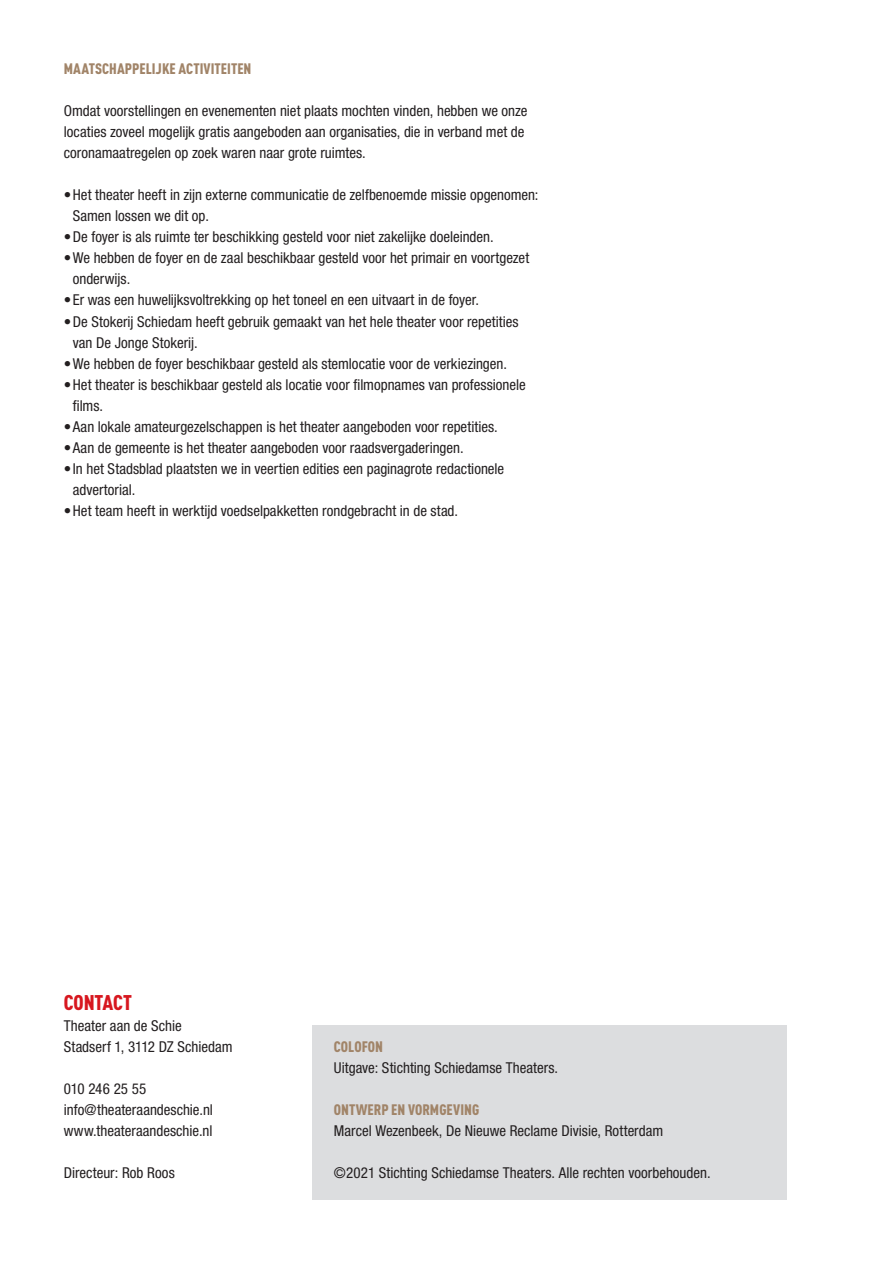
<style>
.page{position:relative;width:893px;height:1263px;background:#fff}
.page>*{position:absolute;margin:0;border:0;box-sizing:border-box;transform-origin:0 0}
.kop{font:900 21px "DIN Cond";letter-spacing:-.005em;color:#d7171f}
.body{font:condensed 15px/21px "Helvetica Neue LT Std";color:#231f20}
.body-2{font:900 15px "DIN Cond";letter-spacing:.005em;color:#a18468}
.kop-2{font:900 15px "DIN Cond";letter-spacing:.005em;color:#a18468}
</style>
<div class="page">
<div style="left:312px;top:1025px;width:475px;height:174px;background:#dcdddf"></div>
<p class="body-2" style="left:64px;top:60px;width:189px">MAATSCHAPPELIJKE ACTIVITEITEN</p>
<p class="body" style="left:64px;top:101px;width:465px">Omdat voorstellingen en evenementen niet plaats mochten vinden, hebben we onze locaties zoveel mogelijk gratis aangeboden aan organisaties, die in verband met de coronamaatregelen op zoek waren naar grote ruimtes.</p>
<p class="body" style="left:73px;top:185px;width:467px;text-indent:-9px">•Het theater heeft in zijn externe communicatie de zelfbenoemde missie opgenomen:<br>Samen lossen we dit op.</p>
<p class="body" style="left:64px;top:227px;width:431px">•De foyer is als ruimte ter beschikking gesteld voor niet zakelijke doeleinden.</p>
<p class="body" style="left:73px;top:248px;width:458px;text-indent:-9px">•We hebben de foyer en de zaal beschikbaar gesteld voor het primair en voortgezet onderwijs.</p>
<p class="body" style="left:64px;top:290px;width:417px">•Er was een huwelijksvoltrekking op het toneel en een uitvaart in de foyer.</p>
<p class="body" style="left:73px;top:311px;width:447px;text-indent:-9px">•De Stokerij Schiedam heeft gebruik gemaakt van het hele theater voor repetities van De Jonge Stokerij.</p>
<p class="body" style="left:64px;top:353px;width:445px">•We hebben de foyer beschikbaar gesteld als stemlocatie voor de verkiezingen.</p>
<p class="body" style="left:73px;top:374px;width:454px;text-indent:-9px">•Het theater is beschikbaar gesteld als locatie voor filmopnames van professionele films.</p>
<p class="body" style="left:64px;top:416px;width:436px">•Aan lokale amateurgezelschappen is het theater aangeboden voor repetities.</p>
<p class="body" style="left:64px;top:437px;width:401px">•Aan de gemeente is het theater aangeboden voor raadsvergaderingen.</p>
<p class="body" style="left:73px;top:458px;width:433px;text-indent:-9px">•In het Stadsblad plaatsten we in veertien edities een paginagrote redactionele advertorial.</p>
<p class="body" style="left:64px;top:500px;width:396px">•Het team heeft in werktijd voedselpakketten rondgebracht in de stad.</p>
<p class="kop" style="left:64px;top:989px;width:70px">CONTACT</p>
<p class="body" style="left:64px;top:1015px;width:119px">Theater aan de Schie</p>
<p class="body" style="left:64px;top:1036px;width:170px">Stadserf 1, 3112 DZ Schiedam</p>
<p class="body" style="left:64px;top:1078px;width:84px">010 246 25 55</p>
<p class="body" style="left:64px;top:1099px;width:151px">info@theateraandeschie.nl</p>
<p class="body" style="left:64px;top:1120px;width:150px">www.theateraandeschie.nl</p>
<p class="body" style="left:64px;top:1162px;width:112px">Directeur: Rob Roos</p>
<p class="kop-2" style="left:334px;top:1037px;width:51px">COLOFON</p>
<p class="body" style="left:334px;top:1057px;width:226px">Uitgave: Stichting Schiedamse Theaters.</p>
<p class="kop-2" style="left:334px;top:1100px;width:147px">ONTWERP EN VORMGEVING</p>
<p class="body" style="left:334px;top:1120px;width:331px">Marcel Wezenbeek, De Nieuwe Reclame Divisie, Rotterdam</p>
<p class="body" style="left:334px;top:1162px;width:378px">©2021 Stichting Schiedamse Theaters. Alle rechten voorbehouden.</p>
</div>
